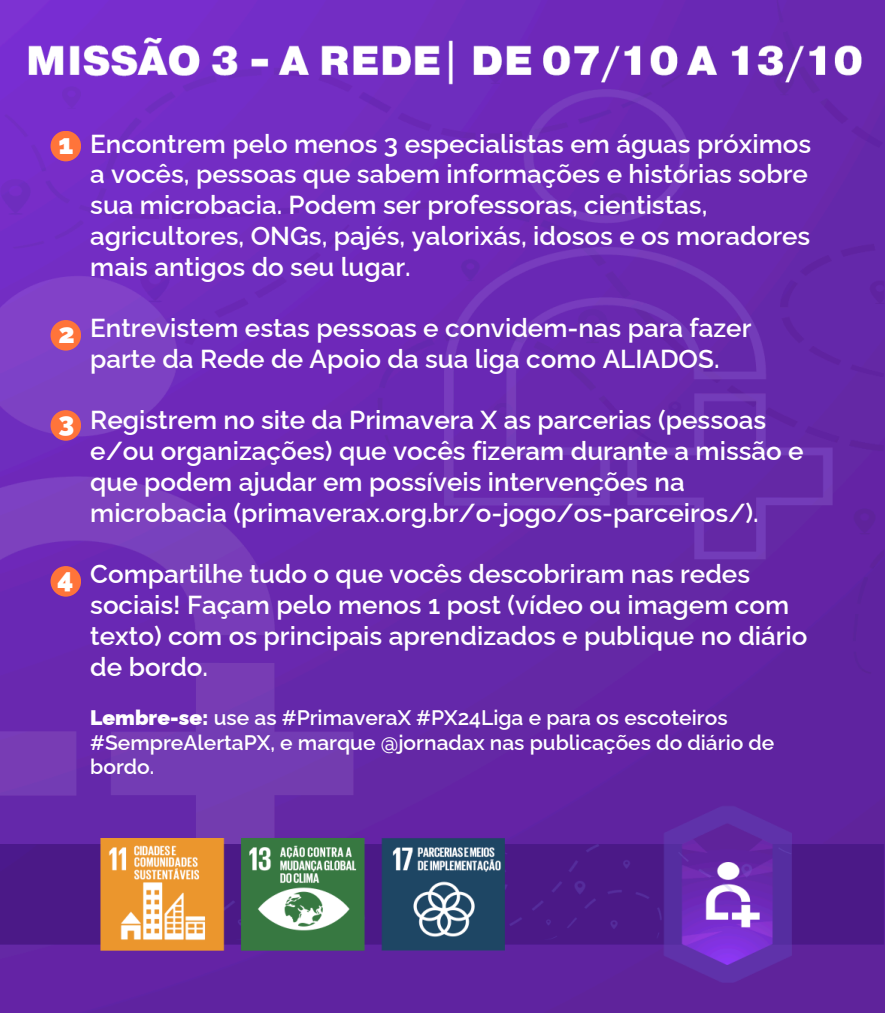
<style>
.page{position:relative;width:885px;height:1013px;background:#fff}
.page>*{position:absolute;margin:0;border:0;box-sizing:border-box;transform-origin:0 0}
.t1{font:900 27.3px "Raleway";color:#fff}
.t2{font:600 26px/30.8px "Raleway";color:#fff}
.t3{font:600 21px/24.8px "Raleway";color:#fff}
.s1{font-weight:900}
</style>
<div class="page">
<img style="left:0;top:0;width:885px;height:1012px">
<div style="left:51px;top:131px;width:30px;height:30px;background:#ff743a;border-radius:50%"></div>
<div style="left:51px;top:320px;width:30px;height:30px;background:#ff743a;border-radius:50%"></div>
<div style="left:51px;top:410px;width:30px;height:31px;background:#ff743a;border-radius:50%"></div>
<div style="left:51px;top:566px;width:30px;height:30px;background:#ff743a;border-radius:50%"></div>
<h1 class="t1" style="left:58px;top:128px;width:16px">1</h1>
<h1 class="t1" style="left:58px;top:317px;width:18px">2</h1>
<h1 class="t1" style="left:58px;top:406px;width:17px">3</h1>
<p class="t1" style="left:58px;top:562px;width:18px">4</p>
<p class="t2" style="left:90px;top:128px;width:722px">Encontrem pelo menos 3 especialistas em águas próximos a vocês, pessoas que sabem informações e histórias sobre sua microbacia. Podem ser professoras, cientistas, agricultores, ONGs, pajés, yalorixás, idosos e os moradores mais antigos do seu lugar.</p>
<p class="t2" style="left:90px;top:312px;width:663px">Entrevistem estas pessoas e convidem-nas para fazer parte da Rede de Apoio da sua liga como ALIADOS.</p>
<p class="t2" style="left:90px;top:405px;width:715px">Registrem no site da Primavera X as parcerias (pessoas e/ou organizações) que vocês fizeram durante a missão e que podem ajudar em possíveis intervenções na microbacia (primaverax.org.br/o-jogo/os-parceiros/).</p>
<p class="t2" style="left:90px;top:558px;width:719px">Compartilhe tudo o que vocês descobriram nas redes sociais! Façam pelo menos 1 post (vídeo ou imagem com texto) com os principais aprendizados e publique no diário de bordo.</p>
<h1 class="t3" style="left:90px;top:705px;width:686px"><span class="s1">Lembre-se:</span> use as #PrimaveraX #PX24Liga e para os escoteiros #SempreAlertaPX, e marque @jornadax nas publicações do diário de bordo.</h1>
</div>
